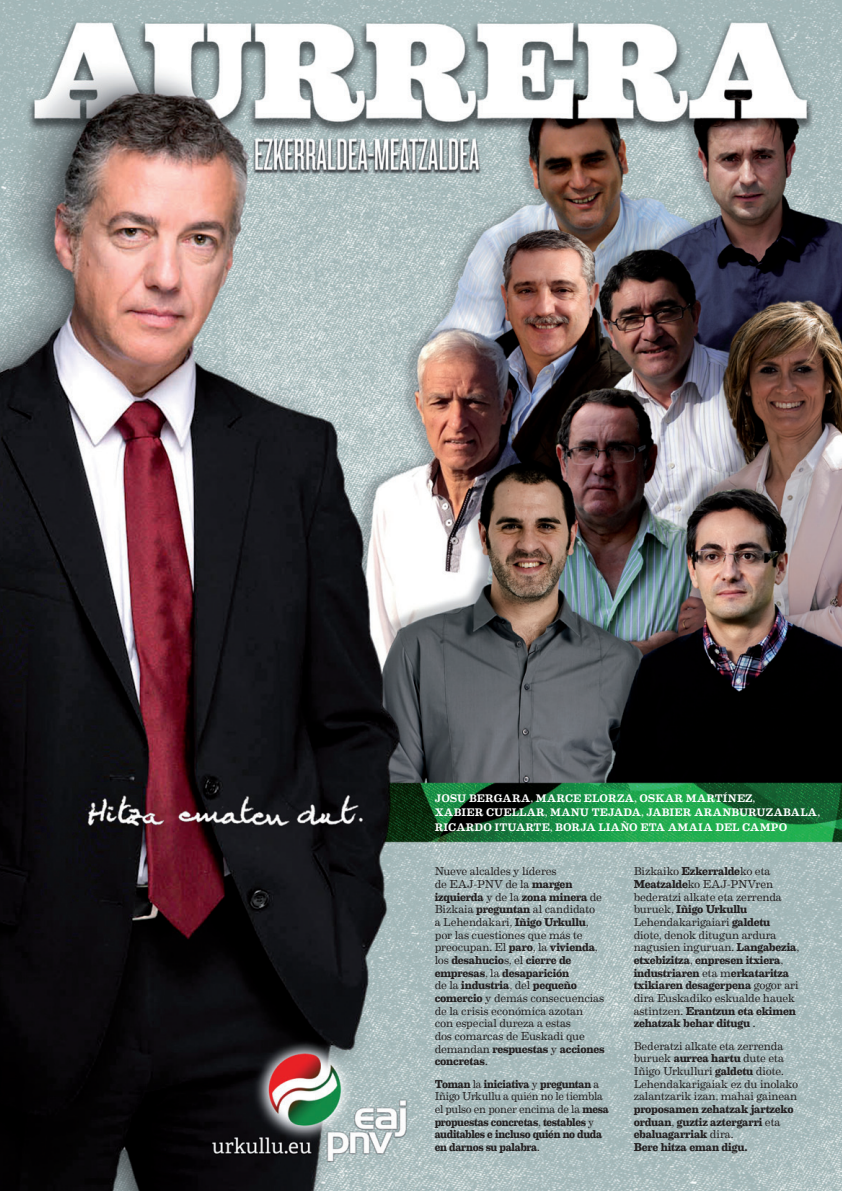
<style>
.page{position:relative;width:842px;height:1191px;background:#fff}
.page>*{position:absolute;margin:0;border:0;box-sizing:border-box;transform-origin:0 0}
.t1{font:11.5px/12.7px "Eames Century Modern";letter-spacing:-.015em;color:#231f20}
.t2{font:700 11.5px/12.6px "Eames Century Modern";letter-spacing:-.02em;color:#231f20;scale:.96 1}
.t3{font:700 11.5px/12.6px "Eames Century Modern";letter-spacing:-.02em;color:#231f20}
.t4{font:500 11px/14.6px "Eames Century Modern";letter-spacing:.005em;color:#fff}
.s1{font-weight:700}
.s2{font-weight:400}
</style>
<div class="page">
<img style="left:0;top:0;width:842px;height:1191px">
<p class="t4" style="left:435px;top:790px;width:322px">JOSU BERGARA, MARCE ELORZA, OSKAR MARTÍNEZ,<br>XABIER CUELLAR, MANU TEJADA, JABIER</p>
<p class="t4" style="left:435px;top:804px;width:387px;text-indent:259px">ARANBURUZABALA,<br>RICARDO ITUARTE, BORJA LIAÑO ETA AMAIA DEL CAMPO</p>
<p class="t1" style="left:435px;top:864px;width:171px">Nueve alcaldes y líderes<br>de EAJ-PNV de la <span class="s1">margen izquierda</span> y de la <span class="s1">zona minera</span> de<br>Bizkaia <span class="s1">preguntan</span> al candidato<br>a Lehendakari, <span class="s1">Iñigo Urkullu</span>, por las cuestiones que más te preocupan. El <span class="s1">paro</span>, la <span class="s1">vivienda</span>, los <span class="s1">desahucio</span>s, el <span class="s1">cierre de empresas</span>, la <span class="s1">desaparición<br></span>de la <span class="s1">industria</span>, del <span class="s1">pequeño comercio</span> y demás consecuencias de la crisis económica azotan con especial dureza a estas<br>dos comarcas de Euskadi que demandan <span class="s1">respuestas</span> y <span class="s1">acciones concretas</span>.</p>
<p class="t2" style="left:435px;top:1076px;width:183px">Toman <span class="s2">la</span> iniciativa <span class="s2">y</span> preguntan <span class="s2">a<br>Iñigo Urkullu a quién no le tiembla el pulso en poner encima de la</span> mesa propuestas concretas<span class="s2">,</span> testables <span class="s2">y </span>auditables e incluso quién no duda en darnos su palabra<span class="s2">.</span></p>
<p class="t1" style="left:634px;top:864px;width:167px">Bizkaiko <span class="s1">Ezkerralde</span>ko eta<br><span class="s1">Meatzalde</span>ko EAJ-PNVren bederatzi alkate eta zerrenda buruek, <span class="s1">Iñigo Urkullu<br></span>Lehendakarigaiari <span class="s1">galdetu </span>diote, denok ditugun ardura nagusien inguruan. <span class="s1">Langabezia</span>, <span class="s1">etxebizitza</span>, <span class="s1">enpresen itxiera</span>, <span class="s1">industriaren</span> eta m<span class="s1">erkataritza txikiaren desagerpena</span> gogor ari dira Euskadiko eskualde hauek astintzen. <span class="s1">Erantzun eta ekimen zehatzak behar ditugu</span> .</p>
<p class="t1" style="left:634px;top:1038px;width:166px">Bederatzi alkate eta zerrenda buruek <span class="s1">aurrea hartu</span> dute eta<br>Iñigo Urkulluri <span class="s1">galdetu</span> diote.<br>Lehendakarigaiak ez du inolako zalantzarik izan, mahai gainean</p>
<p class="t3" style="left:634px;top:1102px;width:161px">proposamen zehatzak jartzeko orduan<span class="s2">,</span> guztiz aztergarri <span class="s2">eta </span>ebaluagarriak <span class="s2">dira.<br></span>Bere hitza eman digu.</p>
</div>
